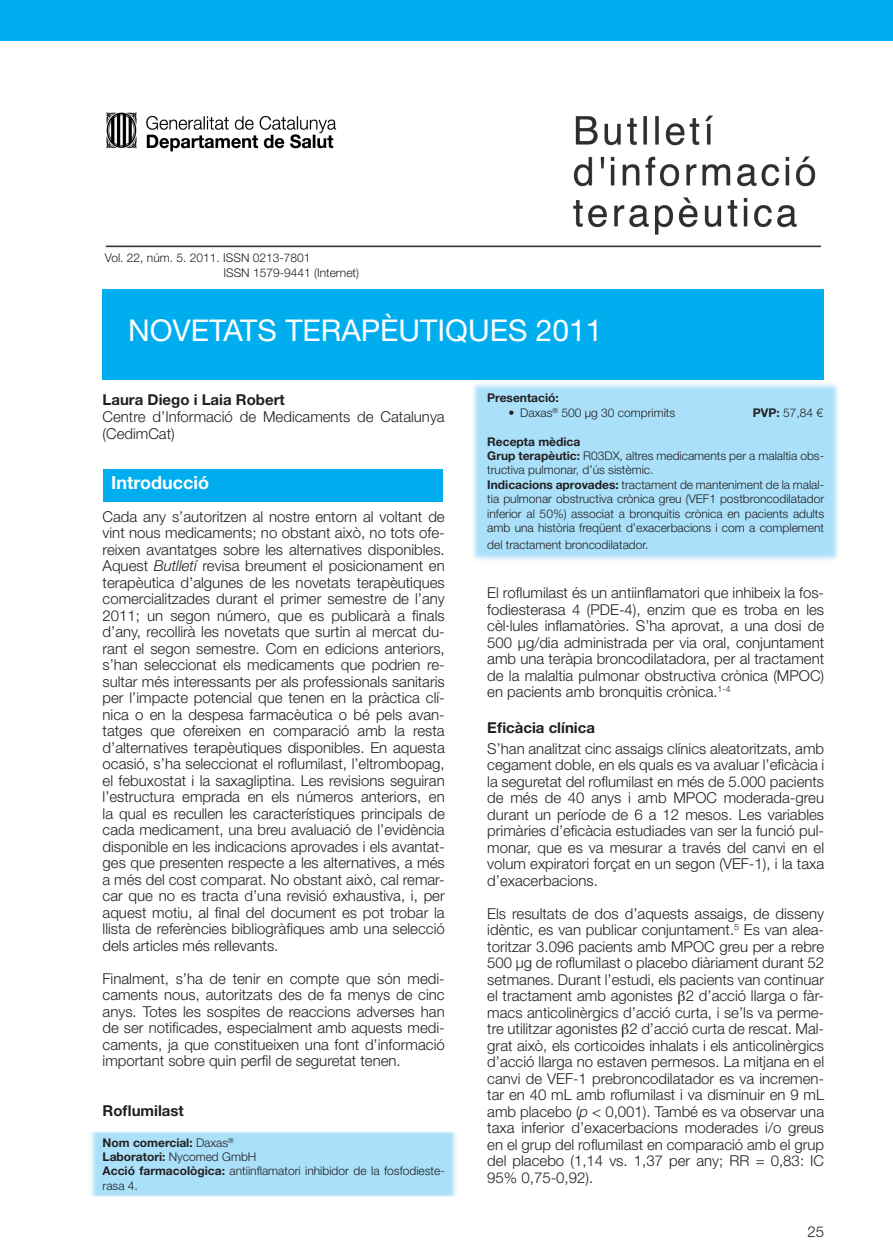
<style>
.page{position:relative;width:893px;height:1259px;background:#fff}
.page>*{position:absolute;margin:0;border:0;box-sizing:border-box;transform-origin:0 0}
.t1{font:30px "Helvetica Neue LT Std";color:#fff}
.t2{font:700 18px "Helvetica Neue";color:#fff}
.t3{font:300 15px/16.5px "Helvetica Neue LT Std";color:#231f20;text-align:justify}
.t4{font:700 15px "Helvetica Neue LT Std";color:#231f20}
.t5{font:300 12px/14.4px "Helvetica Neue LT Std";color:#231f20}
.t6{font:700 12px "Helvetica Neue LT Std";color:#231f20}
.s1{font-style:italic}
.s2{font-weight:700}
</style>
<div class="page">
<img style="left:473px;top:383px;width:365px;height:177px">
<img style="left:91px;top:1131px;width:365px;height:66px">
<img style="left:105px;top:115px;width:717px;height:133px">
<div style="left:79px;top:86px;width:340px;height:123px;background:#fff"></div>
<img style="left:106px;top:113px;width:230px;height:39px">
<div style="left:0;top:0;width:893px;height:40px;background:#00aeef"></div>
<div style="left:103px;top:469px;width:340px;height:32px;background:#00aeef"></div>
<div style="left:103px;top:289px;width:721px;height:91px;background:#00aeef"></div>
<p class="t5" style="left:223px;top:250px;width:137px;text-indent:-118px">Vol. 22, núm. 5. 2011. ISSN 0213-7801<br>ISSN 1579-9441 (Internet)</p>
<h1 class="t1" style="left:128px;top:313px;width:476px">NOVETATS TERAPÈUTIQUES 2011</h1>
<p class="t4" style="left:103px;top:390px;width:184px">Laura Diego i Laia Robert</p>
<p class="t3" style="left:103px;top:407px;width:344px;line-height:17.2px">Centre d’Informació de Medicaments de Catalunya (CedimCat)</p>
<p class="t2" style="left:111px;top:471px;width:99px">Introducció</p>
<p class="t3" style="left:103px;top:507px;width:344px">Cada any s’autoritzen al nostre entorn al voltant de vint nous medicaments; no obstant això, no tots ofe&shy;reixen avantatges sobre les alternatives disponibles.<br>Aquest <span class="s1">Butlletí</span> revisa breument el posicionament en terapèutica d’algunes de les novetats terapèutiques comercialitzades durant el primer semestre de l’any 2011; un segon número, que es publicarà a finals d’any, recollirà les novetats que surtin al mercat du&shy;rant el segon semestre. Com en edicions anteriors, s’han seleccionat els medicaments que podrien re&shy;sultar més interessants per als professionals sanitaris per l’impacte potencial que tenen en la pràctica clí&shy;nica o en la despesa farmacèutica o bé pels avan&shy;tatges que ofereixen en comparació amb la resta d’alternatives terapèutiques disponibles. En aquesta ocasió, s’ha seleccionat el roflumilast, l’eltrombopag, el febuxostat i la saxagliptina. Les revisions seguiran l’estructura emprada en els números anteriors, en la qual es recullen les característiques principals de cada medicament, una breu avaluació de l’evidència disponible en les indicacions aprovades i els avantat&shy;ges que presenten respecte a les alternatives, a més a més del cost comparat. No obstant això, cal remar&shy;car que no es tracta d’una revisió exhaustiva, i, per aquest motiu, al final del document es pot trobar la llista de referències bibliogràfiques amb una selecció dels articles més rellevants.</p>
<p class="t3" style="left:103px;top:969px;width:344px">Finalment, s’ha de tenir en compte que són medi&shy;caments nous, autoritzats des de fa menys de cinc anys. Totes les sospites de reaccions adverses han de ser notificades, especialment amb aquests medi&shy;caments, ja que constitueixen una font d’informació important sobre quin perfil de seguretat tenen.</p>
<p class="t4" style="left:103px;top:1101px;width:83px">Roflumilast</p>
<p class="t5" style="left:103px;top:1135px;width:344px"><span class="s2">Nom comercial:</span> Daxas<sup>®<br></sup><span class="s2">Laboratori:</span> Nycomed GmbH<br><span class="s2">Acció farmacològica:</span> antiinflamatori inhibidor de la fosfodieste&shy;rasa 4.</p>
<p class="t6" style="left:487px;top:391px;width:73px">Presentació:</p>
<p class="t5" style="left:509px;top:405px;width:168px">• Daxas<sup>®</sup> 500 μg 30 comprimits</p>
<p class="t5" style="left:753px;top:405px;width:72px"><span class="s2">PVP:</span> 57,84 €</p>
<p class="t5" style="left:487px;top:434px;width:338px"><span class="s2">Recepta mèdica<br>Grup terapèutic:</span> R03DX, altres medicaments per a malaltia obs&shy;tructiva pulmonar, d’ús sistèmic.<br><span class="s2">Indicacions aprovades:</span> tractament de manteniment de la malal&shy;tia pulmonar obstructiva crònica greu (VEF1 postbroncodilatador inferior al 50%) associat a bronquitis crònica en pacients adults amb una història freqüent d’exacerbacions i com a complement</p>
<p class="t5" style="left:487px;top:537px;width:163px">del tractament broncodilatador.</p>
<p class="t3" style="left:487px;top:584px;width:338px">El roflumilast és un antiinflamatori que inhibeix la fos&shy;fodiesterasa 4 (PDE-4), enzim que es troba en les cèl·lules inflamatòries. S’ha aprovat, a una dosi de 500 μg/dia administrada per via oral, conjuntament amb una teràpia broncodilatadora, per al tractament de la malaltia pulmonar obstructiva crònica (MPOC) en pacients amb bronquitis crònica.<sup>1-4</sup></p>
<p class="t4" style="left:487px;top:718px;width:109px">Eficàcia clínica</p>
<p class="t3" style="left:487px;top:740px;width:338px">S’han analitzat cinc assaigs clínics aleatoritzats, amb cegament doble, en els quals es va avaluar l’eficàcia i la seguretat del roflumilast en més de 5.000 pacients de més de 40 anys i amb MPOC moderada-greu durant un període de 6 a 12 mesos. Les variables primàries d’eficàcia estudiades van ser la funció pul&shy;monar, que es va mesurar a través del canvi en el volum expiratori forçat en un segon (VEF-1), i la taxa d’exacerbacions.</p>
<p class="t3" style="left:487px;top:905px;width:338px">Els resultats de dos d’aquests assaigs, de disseny idèntic, es van publicar conjuntament.<sup>5</sup> Es van alea&shy;toritzar 3.096 pacients amb MPOC greu per a rebre 500 μg de roflumilast o placebo diàriament durant 52 setmanes. Durant l’estudi, els pacients van continuar el tractament amb agonistes 2 d’acció llarga o fàr&shy;macs anticolinèrgics d’acció curta, i se’ls va perme&shy;tre utilitzar agonistes 2 d’acció curta de rescat. Mal&shy;grat això, els corticoides inhalats i els anticolinèrgics d’acció llarga no estaven permesos. La mitjana en el canvi de VEF-1 prebroncodilatador es va incremen&shy;tar en 40 mL amb roflumilast i va disminuir en 9 mL amb placebo (<span class="s1">p</span> &lt; 0,001). També es va observar una taxa inferior d’exacerbacions moderades i/o greus en el grup del roflumilast en comparació amb el grup del placebo (1,14 vs. 1,37 per any; RR = 0,83: IC 95% 0,75-0,92).</p>
<p class="t3" style="left:807px;top:1223px;width:18px">25</p>
</div>
